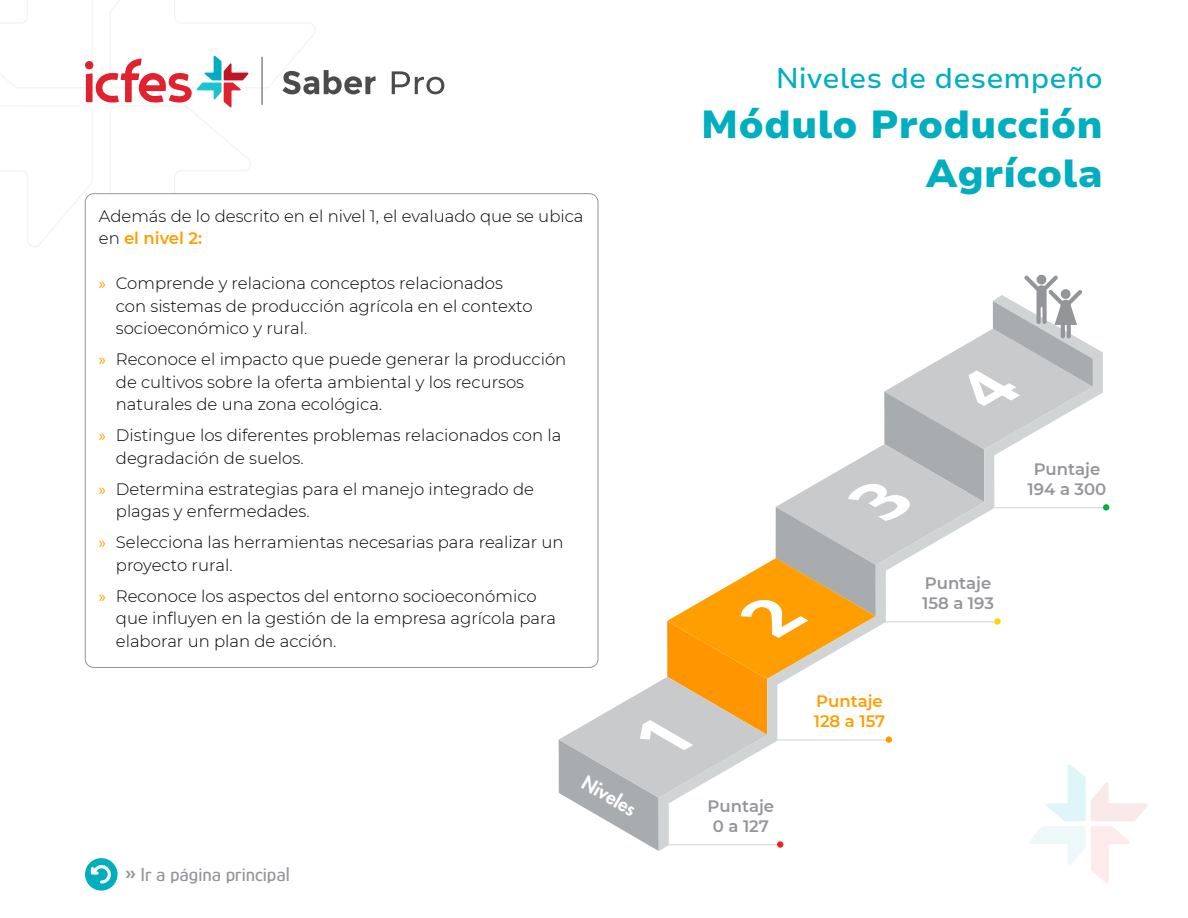
<style>
.page{position:relative;width:1188px;height:918px;background:#fff}
.page>*{position:absolute;margin:0;border:0;box-sizing:border-box;transform-origin:0 0}
.t1{font:900 39px/49.5px "Nunito Sans 7 pt";color:#00aec0;text-align:right}
.t2{font:500 28.5px "Nunito Sans 7 pt";color:#00aec0}
.t3{font:500 19.5px "Glory";color:#939599}
.t4{font:800 18.6px "Futura Std";color:#fff}
.Descriptores{font:300 16.5px/22.5px "Montserrat";color:#000}
.t5{font:600 16.5px/19.8px "Montserrat";color:#939599;text-align:center}
.t6{font:600 16.5px/19.8px "Montserrat";color:#ff9e00}
.s1{font-weight:600;color:#ff9e00}
.s2{font-family:"Myriad Pro";font-weight:400;color:#ff9e00}
.s3{font-weight:700}
</style>
<div class="page">
<div style="left:85px;top:858px;width:33px;height:33px;background:#00aec0;border-radius:50%"></div>
<svg style="left:90px;top:865px;width:24px;height:20px"></svg>
<svg style="left:392px;top:71px;width:52px;height:23px"></svg>
<svg style="left:0;top:0;width:376px;height:312px"></svg>
<svg style="left:559px;top:275px;width:589px;height:608px"></svg>
<div style="left:85px;top:194px;width:513px;height:473px;background:#fff;border-radius:9px"></div>
<p class="Descriptores" style="left:99px;top:204px;width:486px">Además de lo descrito en el nivel 1, el evaluado que se ubica en <span class="s1">el nivel 2:</span></p>
<p class="Descriptores" style="left:116px;top:272px;width:418px;text-indent:-17px"><span class="s2">»</span> Comprende y relaciona conceptos relacionados con sistemas de producción agrícola en el contexto socioeconómico y rural.</p>
<p class="Descriptores" style="left:116px;top:348px;width:452px;text-indent:-17px"><span class="s2">»</span> Reconoce el impacto que puede generar la producción de cultivos sobre la oferta ambiental y los recursos naturales de una zona ecológica.</p>
<p class="Descriptores" style="left:116px;top:424px;width:447px;text-indent:-17px"><span class="s2">»</span> Distingue los diferentes problemas relacionados con la degradación de suelos.</p>
<p class="Descriptores" style="left:116px;top:477px;width:420px;text-indent:-17px"><span class="s2">»</span> Determina estrategias para el manejo integrado de plagas y enfermedades.</p>
<p class="Descriptores" style="left:116px;top:531px;width:449px;text-indent:-17px"><span class="s2">»</span> Selecciona las herramientas necesarias para realizar un proyecto rural.</p>
<p class="Descriptores" style="left:116px;top:584px;width:442px;text-indent:-17px"><span class="s2">»</span> Reconoce los aspectos del entorno socioeconómico que influyen en la gestión de la empresa agrícola para elaborar un plan de acción.</p>
<p class="t3" style="left:125px;top:862px;width:167px"><span class="s3">»</span> Ir a página principal</p>
<p class="t4" style="left:590px;top:771px;width:60px;rotate:30deg">Niveles</p>
<h2 class="t2" style="left:776px;top:58px;width:329px">Niveles de desempeño</h2>
<h1 class="t1" style="left:701px;top:98px;width:404px">Módulo Producción<br>Agrícola</h1>
<p class="t5" style="left:708px;top:796px;width:68px">Puntaje<br>0 a 127</p>
<p class="t6" style="left:814px;top:691px;width:73px">Puntaje<br>128 a 157</p>
<p class="t5" style="left:922px;top:573px;width:73px;text-align:left">Puntaje<br>158 a 193</p>
<p class="t5" style="left:1028px;top:459px;width:80px">Puntaje<br>194 a 300</p>
</div>
